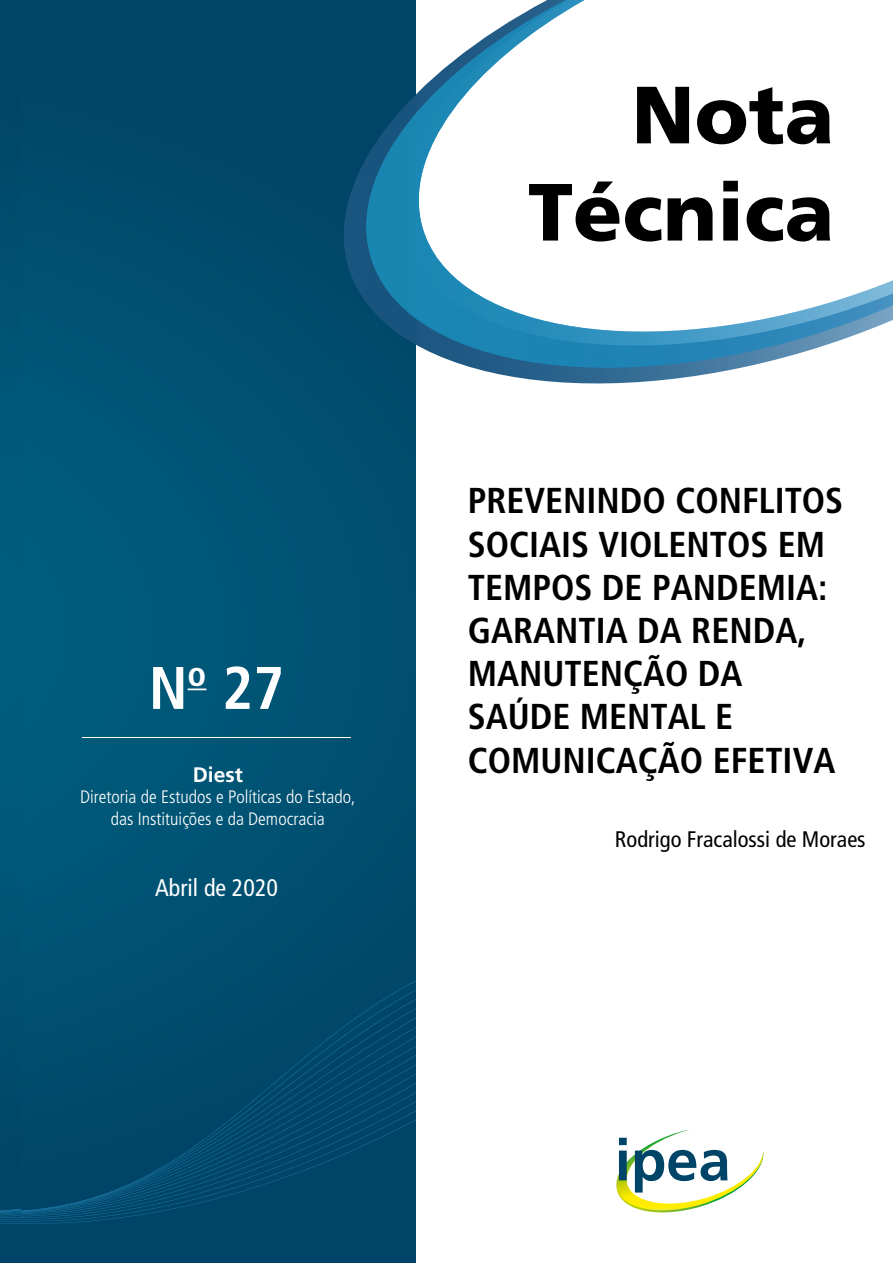
<style>
.page{position:relative;width:893px;height:1263px;background:#fff}
.page>*{position:absolute;margin:0;border:0;box-sizing:border-box;transform-origin:0 0}
.t1{font:900 81px/97.2px "Frutiger LT Pro";color:#000;text-align:right}
.t2{font:700 condensed 60px "Frutiger LT Pro";color:#fff}
.t3{font:700 condensed 36px/43.2px "Frutiger LT Pro";color:#000}
.t4{font:condensed 24px "Frutiger LT Pro";color:#fff}
.t5{font:condensed 22.5px "Frutiger LT Pro";color:#000}
.t6{font:700 21px "Frutiger LT Pro";color:#fff}
.t7{font:300 condensed 18px/21.6px "Frutiger LT Pro";color:#fff;text-align:center}
</style>
<div class="page">
<svg style="left:0;top:0;width:21px;height:1263px;background:#005273"></svg>
<div style="left:0;top:921px;width:21px;height:303px;background:#004c6d"></div>
<div style="left:21px;top:0;width:394px;height:1263px;background:linear-gradient(to right,#005374,#004c6e)"></div>
<svg style="left:21px;top:921px;width:394px;height:303px;background:#00496c"></svg>
<div style="left:323px;top:0;width:93px;height:417px;background:#004769"></div>
<svg style="left:347px;top:0;width:546px;height:400px"></svg>
<img style="left:616px;top:1129px;width:148px;height:83px">
<svg style="left:619px;top:1138px;width:108px;height:54px"></svg>
<hr style="left:83px;top:737px;width:268px;height:1px;background:#fff">
<svg style="left:188px;top:688px;width:18px;height:2px"></svg>
<h2 class="t2" style="left:149px;top:652px;width:137px">N<sup>o</sup> 27</h2>
<p class="t6" style="left:193px;top:762px;width:52px">Diest</p>
<p class="t7" style="left:80px;top:786px;width:277px">Diretoria de Estudos e Políticas do Estado, das Instituições e da Democracia</p>
<p class="t4" style="left:155px;top:874px;width:124px">Abril de 2020</p>
<h1 class="t1" style="left:528px;top:66px;width:308px">Nota<br>Técnica</h1>
<p class="t3" style="left:468px;top:479px;width:377px">PREVENINDO CONFLITOS<br>SOCIAIS VIOLENTOS EM<br>TEMPOS DE PANDEMIA:<br>GARANTIA DA RENDA,<br>MANUTENÇÃO DA<br>SAÚDE MENTAL E<br>COMUNICAÇÃO EFETIVA</p>
<p class="t5" style="left:615px;top:826px;width:252px">Rodrigo Fracalossi de Moraes</p>
</div>
